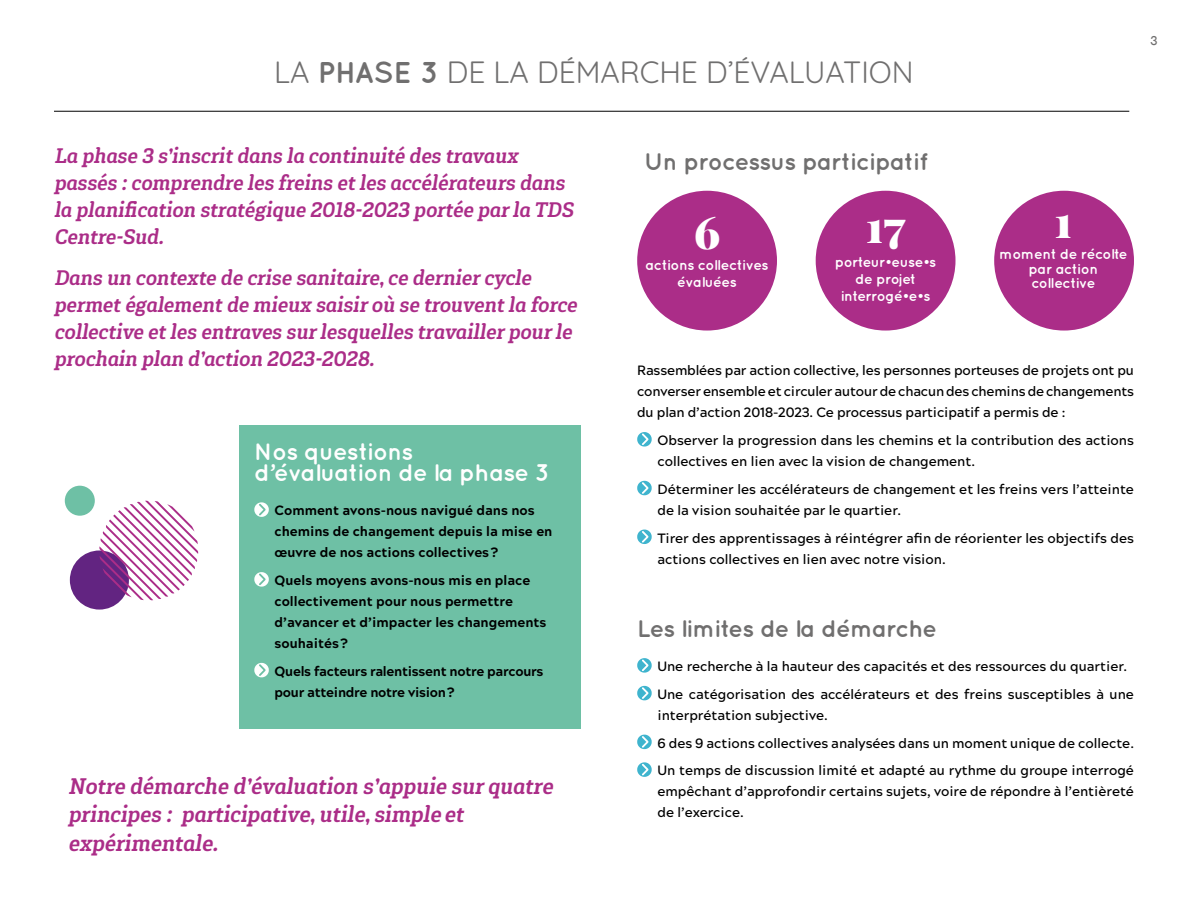
<style>
.page{position:relative;width:1188px;height:918px;background:#fff}
.page>*{position:absolute;margin:0;border:0;box-sizing:border-box;transform-origin:0 0}
.t1{font:900 45px "Playfair Display";color:#fff}
.t2{font:30px "Quicksand";color:#706f6f}
.t3{font:700 24px "Quicksand";letter-spacing:-.03em;color:#706f6f}
.t4{font:700 24px/21px "Quicksand";letter-spacing:-.03em;color:#fff}
.t5{font:italic 700 22.5px/28.5px "Gaspo Slab";color:#ab2d88}
.t6{font:italic 700 21px/27px "Gaspo Slab";color:#ab2d88}
.t7{font:700 14.25px/17.2px "Quicksand";letter-spacing:-.03em;color:#fff;text-align:center}
.t8{font:500 13.5px/21px "Acherus Grotesque";color:#000}
.t9{font:800 13.5px/21px "Acherus Grotesque";color:#000}
.t10{font:800 13.5px/21px "Acherus Grotesque";letter-spacing:-.02em;color:#000}
.t11{font:13.5px "Nimbus San";color:#706f6f}
.s1{font-weight:700}
</style>
<div class="page">
<div style="left:816px;top:191px;width:140px;height:140px;background:#ab2d88;border-radius:50%"></div>
<div style="left:637px;top:191px;width:140px;height:140px;background:#ab2d88;border-radius:50%"></div>
<div style="left:994px;top:191px;width:140px;height:140px;background:#ab2d88;border-radius:50%"></div>
<svg style="left:637px;top:432px;width:15px;height:15px"></svg>
<svg style="left:637px;top:481px;width:15px;height:14px"></svg>
<svg style="left:637px;top:530px;width:15px;height:14px"></svg>
<div style="left:239px;top:425px;width:342px;height:304px;background:#6ec0a5"></div>
<svg style="left:254px;top:502px;width:15px;height:15px"></svg>
<svg style="left:254px;top:572px;width:15px;height:15px"></svg>
<svg style="left:254px;top:663px;width:15px;height:14px"></svg>
<div style="left:70px;top:550px;width:59px;height:60px;background:#622481;border-radius:50%"></div>
<div style="left:65px;top:486px;width:30px;height:30px;background:#6ec0a5;border-radius:50%"></div>
<svg style="left:637px;top:658px;width:15px;height:15px"></svg>
<svg style="left:637px;top:686px;width:15px;height:14px"></svg>
<svg style="left:637px;top:735px;width:15px;height:14px"></svg>
<svg style="left:637px;top:762px;width:15px;height:15px"></svg>
<hr style="left:54px;top:111px;width:1075px;height:1px;background:#000">
<svg style="left:99px;top:501px;width:99px;height:99px"></svg>
<h2 class="t2" style="left:274px;top:49px;width:641px">LA <span class="s1">PHASE 3</span> DE LA DÉMARCHE D’ÉVALUATION</h2>
<p class="t11" style="left:1150px;top:33px;width:9px">3</p>
<h3 class="t6" style="left:54px;top:143px;width:521px">La phase 3 s’inscrit dans la continuité des travaux passés : comprendre les freins et les accélérateurs dans la planification stratégique 2018-2023 portée par la TDS Centre-Sud.</h3>
<h3 class="t6" style="left:54px;top:264px;width:524px">Dans un contexte de crise sanitaire, ce dernier cycle permet également de mieux saisir où se trouvent la force collective et les entraves sur lesquelles travailler pour le prochain plan d’action 2023-2028.</h3>
<h3 class="t4" style="left:254px;top:440px;width:297px">Nos questions d’évaluation de la phase 3</h3>
<p class="t9" style="left:275px;top:499px;width:279px">Comment avons-nous navigué dans nos chemins de changement depuis la mise en œuvre de nos actions collectives?</p>
<p class="t9" style="left:275px;top:569px;width:273px">Quels moyens avons-nous mis en place collectivement pour nous permettre d’avancer et d’impacter les changements souhaités?</p>
<p class="t10" style="left:275px;top:660px;width:270px">Quels facteurs ralentissent notre parcours pour atteindre notre vision?</p>
<h3 class="t5" style="left:68px;top:772px;width:486px">Notre démarche d’évaluation s’appuie sur quatre principes : participative, utile, simple et expérimentale.</h3>
<h3 class="t3" style="left:644px;top:147px;width:285px">Un processus participatif</h3>
<h1 class="t1" style="left:694px;top:196px;width:28px">6</h1>
<p class="t7" style="left:646px;top:256px;width:125px">actions collectives évaluées</p>
<h1 class="t1" style="left:866px;top:191px;width:41px">17</h1>
<p class="t7" style="left:835px;top:253px;width:103px">porteur·euse·s de projet interrogé·e·s</p>
<h1 class="t1" style="left:1055px;top:185px;width:19px">1</h1>
<p class="t7" style="left:999px;top:246px;width:130px;line-height:14.5px">moment de récolte par action collective</p>
<p class="t8" style="left:637px;top:359px;width:498px;text-align:justify">Rassemblées par action collective, les personnes porteuses de projets ont pu converser ensemble et circuler autour de chacun des chemins de changements du plan d’action 2018-2023. Ce processus participatif a permis de :</p>
<p class="t8" style="left:657px;top:429px;width:478px">Observer la progression dans les chemins et la contribution des actions collectives en lien avec la vision de changement.</p>
<p class="t8" style="left:657px;top:478px;width:478px">Déterminer les accélérateurs de changement et les freins vers l’atteinte de la vision souhaitée par le quartier.</p>
<p class="t8" style="left:657px;top:527px;width:478px">Tirer des apprentissages à réintégrer afin de réorienter les objectifs des actions collectives en lien avec notre vision.</p>
<h3 class="t3" style="left:637px;top:614px;width:301px">Les limites de la démarche</h3>
<p class="t8" style="left:657px;top:652px;width:478px;line-height:27.8px">Une recherche à la hauteur des capacités et des ressources du quartier.<br>Une catégorisation des accélérateurs et des freins susceptibles à une</p>
<p class="t8" style="left:657px;top:700px;width:478px;line-height:27.8px">interprétation subjective.<br>6 des 9 actions collectives analysées dans un moment unique de collecte.<br>Un temps de discussion limité et adapté au rythme du groupe interrogé</p>
<p class="t8" style="left:657px;top:780px;width:478px">empêchant d’approfondir certains sujets, voire de répondre à l’entièreté de l’exercice.</p>
</div>
